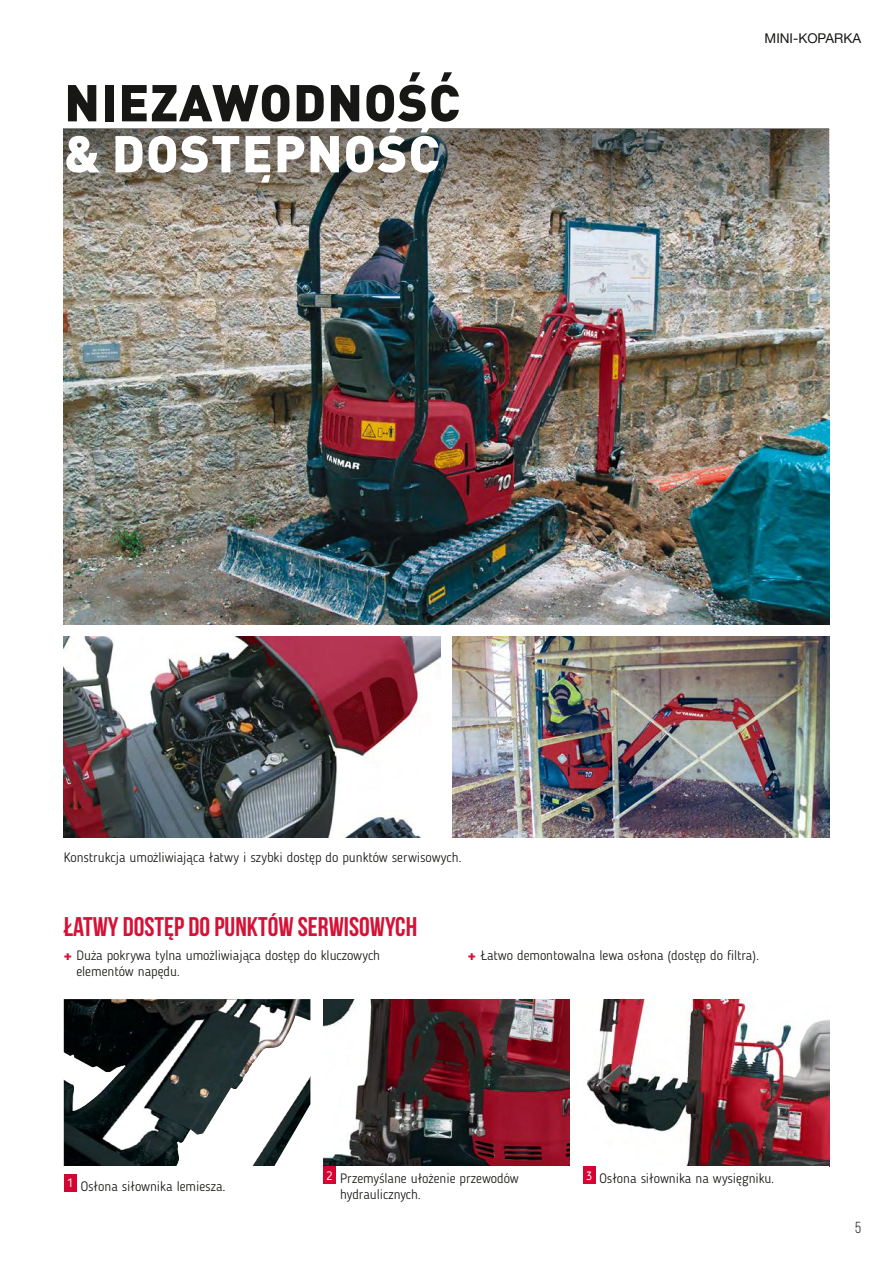
<style>
.page{position:relative;width:893px;height:1263px;background:#fff}
.page>*{position:absolute;margin:0;border:0;box-sizing:border-box;transform-origin:0 0}
.t1{font:900 51px "DIN Pro";letter-spacing:.02em;color:#171715}
.t2{font:900 51px "DIN Pro";letter-spacing:.02em;color:#fff}
.t3{font:700 27px "Bebas Neue";color:#d51136}
.t4{font:15.9px "Bebas Neue";color:#171715}
.t5{font:300 13.5px/15.8px "Blogger Sans";color:#171715}
.t6{font:13.5px "Helvetica Neue LT Std";color:#171715}
.s1{font-family:"Helvetica Neue LT Com";font-weight:900;color:#d51136}
</style>
<div class="page">
<img style="left:64px;top:235px;width:765px;height:389px">
<img style="left:64px;top:129px;width:765px;height:106px">
<img style="left:64px;top:637px;width:376px;height:200px">
<img style="left:453px;top:637px;width:376px;height:200px">
<img style="left:64px;top:999px;width:246px;height:167px">
<img style="left:323px;top:999px;width:247px;height:167px">
<img style="left:586px;top:999px;width:243px;height:167px">
<div style="left:64px;top:1174px;width:13px;height:17px;background:#d50533"></div>
<div style="left:323px;top:1166px;width:13px;height:17px;background:#d50533"></div>
<div style="left:583px;top:1166px;width:12px;height:17px;background:#d50533"></div>
<h1 class="t1" style="left:64px;top:59px;width:397px">NIEZAWODNOŚĆ</h1>
<h1 class="t2" style="left:64px;top:110px;width:377px">&amp; DOSTĘPNOŚĆ</h1>
<p class="t5" style="left:64px;top:850px;width:399px">Konstrukcja umożliwiająca łatwy i szybki dostęp do punktów serwisowych.</p>
<p class="t6" style="left:765px;top:30px;width:98px">MINI-KOPARKA</p>
<h2 class="t3" style="left:64px;top:912px;width:355px">ŁATWY DOSTĘP DO PUNKTÓW SERWISOWYCH</h2>
<p class="t5" style="left:77px;top:947px;width:305px;text-indent:-13px"><span class="s1">+</span> Duża pokrywa tylna umożliwiająca dostęp do kluczowych elementów napędu.</p>
<p class="t5" style="left:468px;top:947px;width:293px"><span class="s1">+</span> Łatwo demontowalna lewa osłona (dostęp do filtra).</p>
<p class="t5" style="left:67px;top:1179px;width:160px"><sup>1</sup> Osłona siłownika lemiesza.</p>
<p class="t5" style="left:340px;top:1171px;width:180px;text-indent:-13px"><sup>2</sup> Przemyślane ułożenie przewodów hydraulicznych.</p>
<p class="t5" style="left:586px;top:1171px;width:190px"><sup>3</sup> Osłona siłownika na wysięgniku.</p>
<p class="t4" style="left:855px;top:1219px;width:8px">5</p>
</div>
